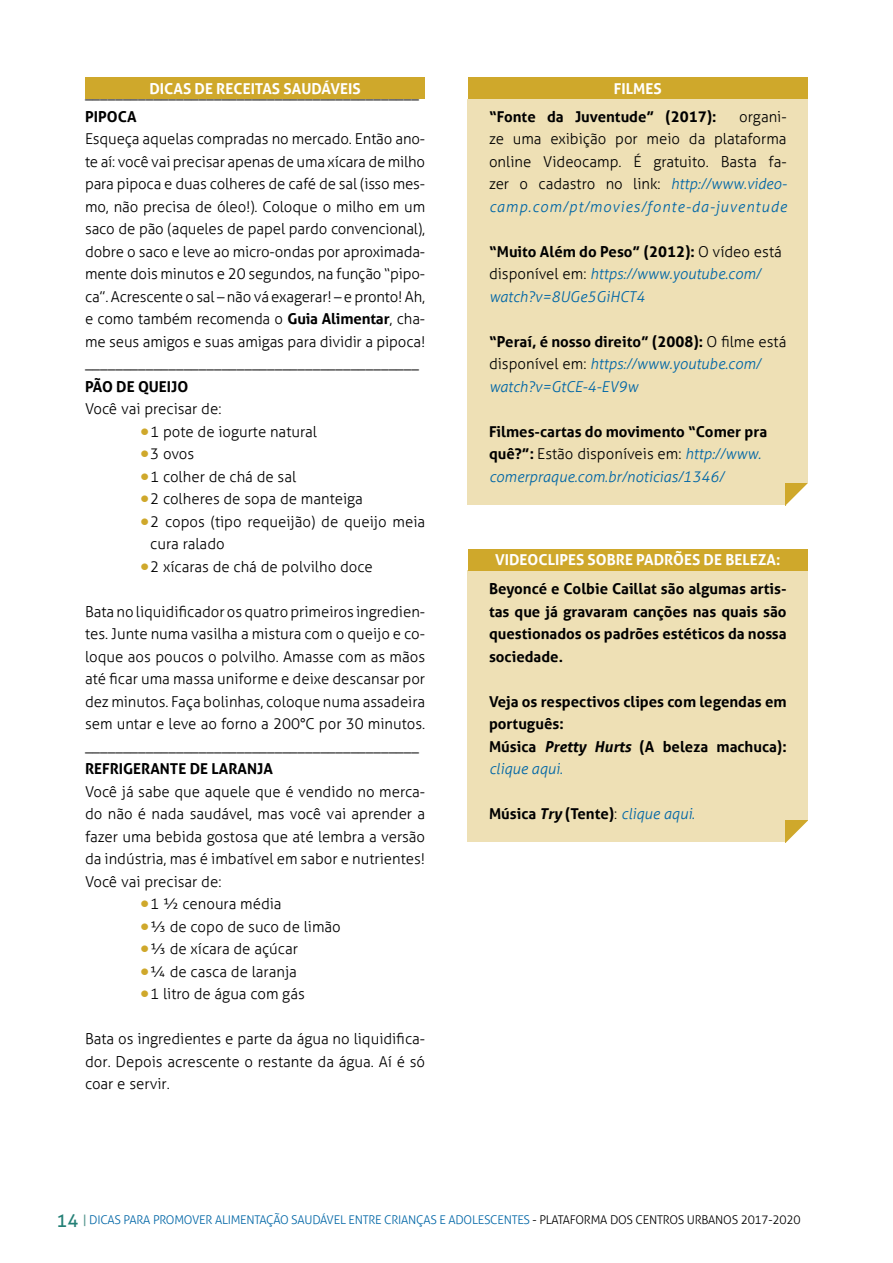
<style>
.page{position:relative;width:893px;height:1263px;background:#fff}
.page>*{position:absolute;margin:0;border:0;box-sizing:border-box;transform-origin:0 0}
.t1{font:300 15px/22.5px "Aller";color:#000;text-align:justify}
.t2{font:700 15px/22.5px "Aller";color:#000;text-align:justify}
.t3{font:italic 300 15px/22.5px "Aller";color:#0066a6}
.t4{font:700 15px "Aller";color:#fff}
.t5{font:300 12px "Aller";letter-spacing:-.02em;color:#0066a6}
.s1{font-weight:700}
.s2{font-size:30px;color:#cfa82b}
.s3{font-style:italic;color:#0066a6}
.s4{font-weight:700;font-style:normal;color:#000}
.s5{font-style:normal;color:#000}
.s6{font-style:italic}
.s7{font-weight:300;font-style:italic;color:#0066a6}
.s8{font-weight:300}
.s9{font-weight:400;font-size:18px;color:#248076}
.s10{font-weight:400;color:#5a9991}
.s11{color:#000}
</style>
<div class="page">
<div style="left:468px;top:99px;width:340px;height:405px;background:#eee0b5"></div>
<div style="left:85px;top:78px;width:340px;height:21px;background:#cfa82b"></div>
<div style="left:468px;top:78px;width:340px;height:21px;background:#cfa82b"></div>
<svg style="left:786px;top:483px;width:22px;height:22px"></svg>
<div style="left:468px;top:570px;width:340px;height:271px;background:#eee0b5"></div>
<div style="left:468px;top:549px;width:340px;height:21px;background:#cfa82b"></div>
<svg style="left:786px;top:820px;width:22px;height:23px"></svg>
<p class="t4" style="left:149px;top:79px;width:213px">DICAS DE RECEITAS SAUDÁVEIS</p>
<p class="t4" style="left:614px;top:79px;width:49px">FILMES</p>
<p class="t1" style="left:85px;top:82px;width:335px">____________________________________________</p>
<p class="t2" style="left:85px;top:105px;width:53px">PIPOCA</p>
<p class="t1" style="left:85px;top:127px;width:342px">Esqueça aquelas compradas no mercado. Então ano&shy;te aí: você vai precisar apenas de uma xícara de milho para pipoca e duas colheres de café de sal (isso mes&shy;mo, não precisa de óleo!). Coloque o milho em um saco de pão (aqueles de papel pardo convencional), dobre o saco e leve ao micro-ondas por aproximada&shy;mente dois minutos e 20 segundos, na função “pipo&shy;ca”. Acrescente o sal – não vá exagerar! – e pronto! Ah, e como também recomenda o <span class="s1">Guia Alimentar</span>, cha&shy;me seus amigos e suas amigas para dividir a pipoca! ____________________________________________</p>
<p class="t2" style="left:85px;top:375px;width:105px">PÃO DE QUEIJO</p>
<p class="t1" style="left:85px;top:397px;width:138px">Você vai precisar de:</p>
<p class="t1" style="left:139px;top:420px;width:179px"><span class="s2">•</span>1 pote de iogurte natural</p>
<p class="t1" style="left:139px;top:442px;width:57px"><span class="s2">•</span>3 ovos</p>
<p class="t1" style="left:139px;top:465px;width:159px"><span class="s2">•</span>1 colher de chá de sal</p>
<p class="t1" style="left:139px;top:487px;width:225px"><span class="s2">•</span>2 colheres de sopa de manteiga</p>
<p class="t1" style="left:150px;top:510px;width:276px;text-indent:-11px"><span class="s2">•</span>2 copos (tipo requeijão) de queijo meia cura ralado</p>
<p class="t1" style="left:139px;top:555px;width:235px"><span class="s2">•</span>2 xícaras de chá de polvilho doce</p>
<p class="t1" style="left:85px;top:600px;width:342px">Bata no liquidificador os quatro primeiros ingredien&shy;tes. Junte numa vasilha a mistura com o queijo e co&shy;loque aos poucos o polvilho. Amasse com as mãos até ficar uma massa uniforme e deixe descansar por dez minutos. Faça bolinhas, coloque numa assadeira sem untar e leve ao forno a 200°C por 30 minutos. ____________________________________________</p>
<p class="t2" style="left:85px;top:757px;width:189px">REFRIGERANTE DE LARANJA</p>
<p class="t1" style="left:85px;top:780px;width:342px">Você já sabe que aquele que é vendido no merca&shy;do não é nada saudável, mas você vai aprender a fazer uma bebida gostosa que até lembra a versão da indústria, mas é imbatível em sabor e nutrientes!<br>Você vai precisar de:</p>
<p class="t1" style="left:139px;top:892px;width:144px"><span class="s2">•</span>1 ½ cenoura média</p>
<p class="t1" style="left:139px;top:915px;width:203px"><span class="s2">•</span>1/3 de copo de suco de limão</p>
<p class="t1" style="left:139px;top:937px;width:160px"><span class="s2">•</span>1/3 de xícara de açúcar</p>
<p class="t1" style="left:139px;top:960px;width:159px"><span class="s2">•</span>1/4 de casca de laranja</p>
<p class="t1" style="left:139px;top:982px;width:167px"><span class="s2">•</span>1 litro de água com gás</p>
<p class="t1" style="left:85px;top:1027px;width:342px">Bata os ingredientes e parte da água no liquidifica&shy;dor. Depois acrescente o restante da água. Aí é só coar e servir.</p>
<p class="t2" style="left:489px;top:105px;width:229px">“Fonte da Juventude” (2017):</p>
<p class="t1" style="left:489px;top:105px;width:300px;text-indent:250px">organi&shy;ze uma exibição por meio da plataforma online Videocamp. É gratuito. Basta fa&shy;zer o cadastro no link: <span class="s3">http://www.video&shy;camp.com/pt/movies/fonte-da-juventude</span></p>
<p class="t3" style="left:489px;top:240px;width:294px"><span class="s4">“Muito Além do Peso” (2012):</span> <span class="s5">O vídeo está disponível em:</span> https://www.youtube.com/ watch?v=8UGe5GiHCT4</p>
<p class="t3" style="left:489px;top:330px;width:299px"><span class="s4">“Peraí, é nosso direito” (2008):</span> <span class="s5">O filme está disponível em:</span> https://www.youtube.com/ watch?v=GtCE-4-EV9w</p>
<p class="t3" style="left:489px;top:420px;width:280px"><span class="s4">Filmes-cartas do movimento “Comer pra quê?”:</span> <span class="s5">Estão disponíveis em:</span> http://www. comerpraque.com.br/noticias/1346/</p>
<p class="t4" style="left:495px;top:551px;width:287px">VIDEOCLIPES SOBRE PADRÕES DE BELEZA:</p>
<p class="t2" style="left:489px;top:577px;width:299px">Beyoncé e Colbie Caillat são algumas artis&shy;tas que já gravaram canções nas quais são questionados os padrões estéticos da nossa sociedade.</p>
<p class="t2" style="left:489px;top:690px;width:299px;text-align:left">Veja os respectivos clipes com legendas em português:<br>Música <span class="s6">Pretty Hurts</span> (A beleza machuca): <span class="s7">clique aqui.</span></p>
<p class="t2" style="left:489px;top:802px;width:207px">Música <span class="s6">Try</span> (Tente)<span class="s8">:</span> <span class="s7">clique aqui.</span></p>
<p class="t5" style="left:57px;top:1212px;width:745px"><span class="s9">14</span> <span class="s10">|</span> DICAS PARA PROMOVER ALIMENTAÇÃO SAUDÁVEL ENTRE CRIANÇAS E ADOLESCENTES <span class="s11">- PLATAFORMA DOS CENTROS URBANOS 2017-2020</span></p>
</div>
